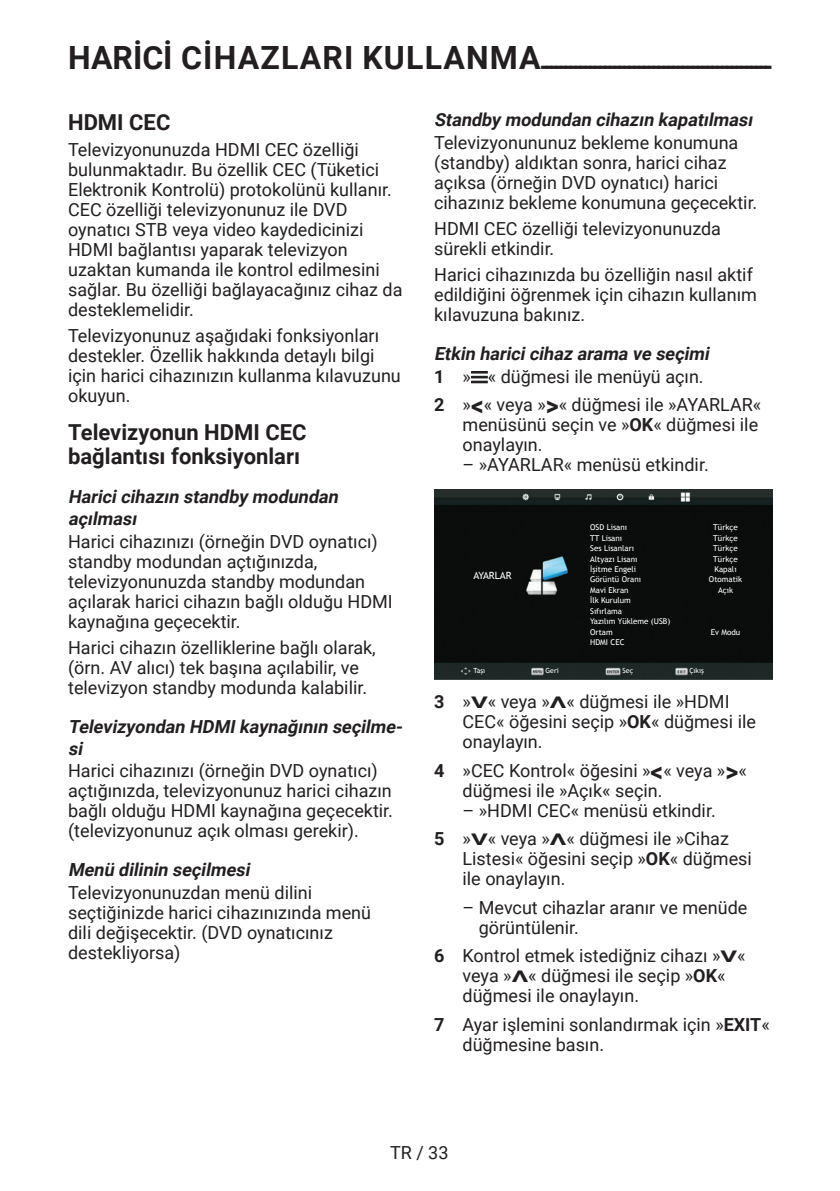
<style>
.page{position:relative;width:840px;height:1191px;background:#fff}
.page>*{position:absolute;margin:0;border:0;box-sizing:border-box;transform-origin:0 0}
.t1{font:700 24px "Futura TOT";color:#231f20}
.t2{font:700 22px/24px "Roboto";color:#231f20}
.t3{font:18px/20px "Roboto";color:#231f20}
.t4{font:italic 700 18px/22px "Roboto";color:#231f20}
.t5{font:10px "Trebuchet MS";color:#fff}
.t6{font:8px/10.4px "Trebuchet MS";color:#fff}
.t7{font:7px "Trebuchet MS";color:#fff}
.s1{font-family:"Roboto";font-size:32px}
.s2{font-style:normal}
.s3{font-weight:400;font-style:normal}
.s4{font-weight:700}
.s5{font-weight:700;font-size:27.2px}
.s6{font-weight:700;font-size:16px}
</style>
<div class="page">
<svg style="left:471px;top:371px;width:16px;height:12px"></svg>
<img style="left:434px;top:489px;width:337px;height:190px">
<h1 class="t1" style="left:68px;top:50px;width:704px"><span class="s1">HARİCİ CİHAZLARI KULLANMA</span>------------------------------------------------</h1>
<p class="t4" style="left:434px;top:108px;width:323px">Standby modundan cihazın kapatılması</p>
<p class="t3" style="left:434px;top:132px;width:324px">Televizyonununuz bekleme konumuna (standby) aldıktan sonra, harici cihaz açıksa (örneğin DVD oynatıcı) harici cihazınız bekleme konumuna geçecektir.</p>
<p class="t3" style="left:434px;top:218px;width:288px">HDMI CEC özelliği televizyonunuzda sürekli etkindir.</p>
<p class="t3" style="left:434px;top:264px;width:324px">Harici cihazınızda bu özelliğin nasıl aktif edildiğini öğrenmek için cihazın kullanım kılavuzuna bakınız.</p>
<p class="t4" style="left:434px;top:341px;width:280px;line-height:22.8px">Etkin harici cihaz arama ve seçimi<br><span class="s2">1</span> <span class="s3">» « düğmesi ile menüyü açın.</span></p>
<p class="t3" style="left:462px;top:394px;width:300px;text-indent:-28px"><span class="s4">2</span> »<span class="s5">&lt;</span>« veya »<span class="s5">&gt;</span>« düğmesi ile »AYARLAR« menüsünü seçin ve »<span class="s4">OK</span>« düğmesi ile onaylayın.</p>
<p class="t3" style="left:462px;top:454px;width:247px">– »AYARLAR« menüsü etkindir.</p>
<p class="t2" style="left:68px;top:110px;width:104px">HDMI CEC</p>
<p class="t3" style="left:68px;top:139px;width:336px">Televizyonunuzda HDMI CEC özelliği bulunmaktadır. Bu özellik CEC (Tüketici Elektronik Kontrolü) protokolünü kullanır.<br>CEC özelliği televizyonunuz ile DVD oynatıcı STB veya video kaydedicinizi HDMI bağlantısı yaparak televizyon uzaktan kumanda ile kontrol edilmesini sağlar. Bu özelliği bağlayacağınız cihaz da desteklemelidir.</p>
<p class="t3" style="left:68px;top:325px;width:334px">Televizyonunuz aşağıdaki fonksiyonları destekler. Özellik hakkında detaylı bilgi için harici cihazınızın kullanma kılavuzunu okuyun.</p>
<p class="t2" style="left:68px;top:419px;width:240px">Televizyonun HDMI CEC bağlantısı fonksiyonları</p>
<p class="t4" style="left:68px;top:485px;width:275px">Harici cihazın standby modundan açılması</p>
<p class="t3" style="left:68px;top:531px;width:326px">Harici cihazınızı (örneğin DVD oynatıcı) standby modundan açtığınızda, televizyonunuzda standby modundan açılarak harici cihazın bağlı olduğu HDMI kaynağına geçecektir.</p>
<p class="t3" style="left:68px;top:636px;width:309px">Harici cihazın özelliklerine bağlı olarak, (örn. AV alıcı) tek başına açılabilir, ve televizyon standby modunda kalabilir.</p>
<p class="t4" style="left:68px;top:714px;width:340px">Televizyondan HDMI kaynağının seçilme&shy;si</p>
<p class="t3" style="left:68px;top:760px;width:326px">Harici cihazınızı (örneğin DVD oynatıcı) açtığınızda, televizyonunuz harici cihazın bağlı olduğu HDMI kaynağına geçecektir. (televizyonunuz açık olması gerekir).</p>
<p class="t4" style="left:68px;top:858px;width:187px">Menü dilinin seçilmesi</p>
<p class="t3" style="left:68px;top:882px;width:304px">Televizyonunuzdan menü dilini seçtiğinizde harici cihazınızında menü dili değişecektir. (DVD oynatıcınız destekliyorsa)</p>
<p class="t6" style="left:589px;top:522px;width:38px">OSD Lisanı</p>
<p class="t6" style="left:713px;top:522px;width:26px">Türkçe</p>
<p class="t6" style="left:589px;top:533px;width:33px">TT Lisanı</p>
<p class="t6" style="left:713px;top:533px;width:26px">Türkçe</p>
<p class="t6" style="left:589px;top:543px;width:45px">Ses Lisanları</p>
<p class="t6" style="left:713px;top:543px;width:26px">Türkçe</p>
<p class="t6" style="left:589px;top:553px;width:49px">Altyazı Lisanı</p>
<p class="t6" style="left:713px;top:553px;width:26px">Türkçe</p>
<p class="t6" style="left:589px;top:564px;width:47px">İşitme Engeli</p>
<p class="t6" style="left:714px;top:564px;width:24px">Kapalı</p>
<p class="t6" style="left:589px;top:574px;width:52px">Görüntü Oranı</p>
<p class="t6" style="left:708px;top:574px;width:35px">Otomatik</p>
<p class="t6" style="left:589px;top:585px;width:40px">Mavi Ekran</p>
<p class="t6" style="left:717px;top:585px;width:16px">Açık</p>
<p class="t6" style="left:589px;top:595px;width:82px">İlk Kurulum<br>Sıfırlama<br>Yazılım Yükleme (USB)<br>Ortam</p>
<p class="t5" style="left:473px;top:570px;width:39px">AYARLAR</p>
<p class="t6" style="left:710px;top:627px;width:31px">Ev Modu</p>
<p class="t6" style="left:589px;top:637px;width:36px">HDMI CEC</p>
<p class="t7" style="left:545px;top:666px;width:15px">Geri</p>
<p class="t7" style="left:622px;top:666px;width:12px">Seç</p>
<p class="t7" style="left:689px;top:666px;width:16px">Çıkış</p>
<p class="t7" style="left:473px;top:666px;width:13px">Taşı</p>
<p class="t3" style="left:462px;top:691px;width:295px;text-indent:-28px"><span class="s4">3</span> »<span class="s6">V</span>« veya »<span class="s6">Λ</span>« düğmesi ile »HDMI<br>CEC« öğesini seçip »<span class="s4">OK</span>« düğmesi ile onaylayın.</p>
<p class="t3" style="left:462px;top:759px;width:285px;text-indent:-28px"><span class="s4">4</span> »CEC Kontrol« öğesini »<span class="s5">&lt;</span>« veya »<span class="s5">&gt;</span>« düğmesi ile »Açık« seçin.</p>
<p class="t3" style="left:434px;top:795px;width:296px;line-height:28.6px;text-indent:28px">– »HDMI CEC« menüsü etkindir.<br><span class="s4">5</span> »<span class="s6">V</span>« veya »<span class="s6">Λ</span>« düğmesi ile »Cihaz</p>
<p class="t3" style="left:462px;top:848px;width:291px">Listesi« öğesini seçip »<span class="s4">OK</span>« düğmesi ile onaylayın.</p>
<p class="t3" style="left:478px;top:896px;width:270px;text-indent:-16px">– Mevcut cihazlar aranır ve menüde görüntülenir.</p>
<p class="t3" style="left:462px;top:945px;width:284px;text-indent:-28px"><span class="s4">6</span> Kontrol etmek istediğniz cihazı »<span class="s6">V</span>« veya »<span class="s6">Λ</span>« düğmesi ile seçip »<span class="s4">OK</span>« düğmesi ile onaylayın.</p>
<p class="t3" style="left:462px;top:1013px;width:309px;text-indent:-28px"><span class="s4">7</span> Ayar işlemini sonlandırmak için »<span class="s4">EXIT</span>« düğmesine basın.</p>
<p class="t3" style="left:390px;top:1142px;width:60px">TR / 33</p>
</div>
